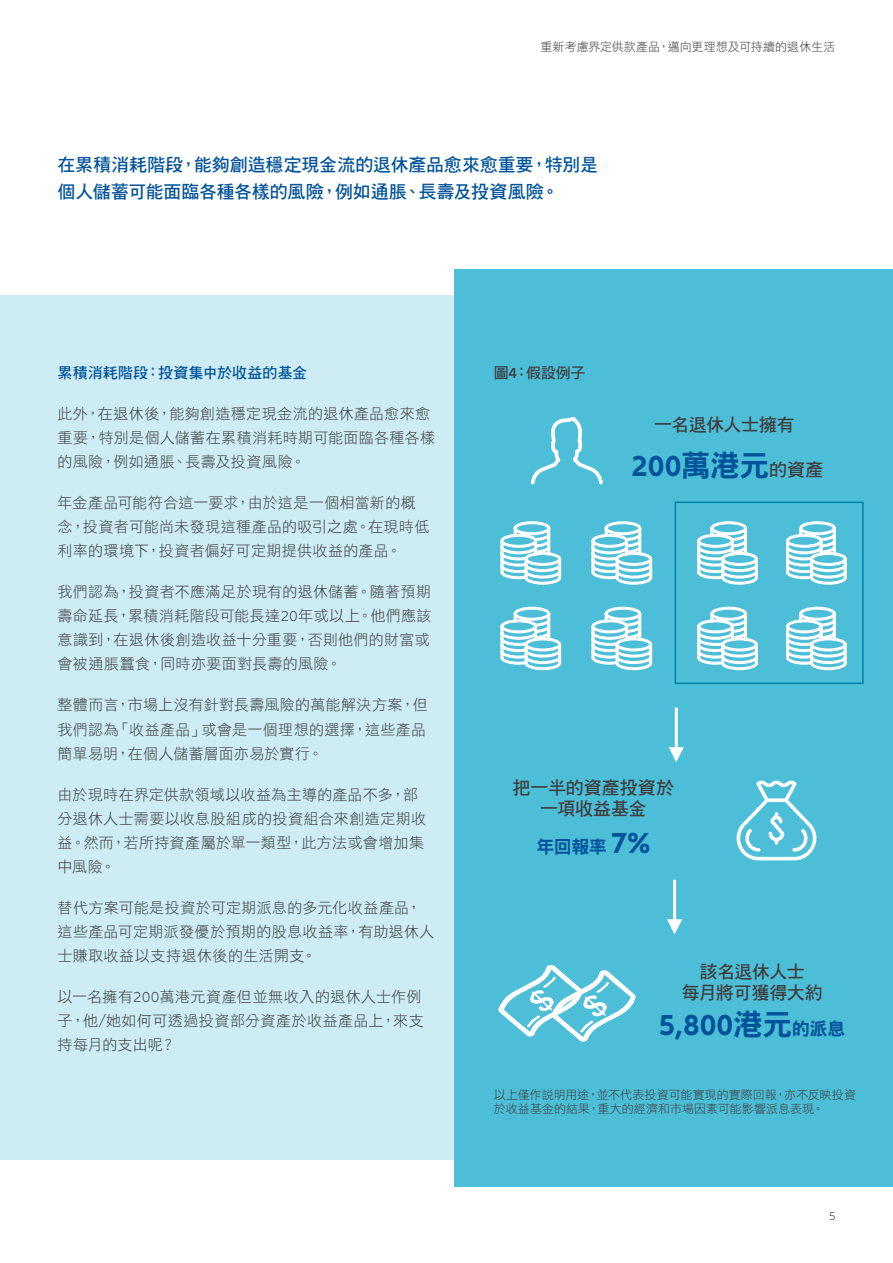
<style>
.page{position:relative;width:893px;height:1263px;background:#fff}
.page>*{position:absolute;margin:0;border:0;box-sizing:border-box;transform-origin:0 0}
.t1{font:700 30px "Allianz Neo";letter-spacing:.025em;color:#015399}
.t2{font:18px/27px "DF Hei HK W7";letter-spacing:-.01em;color:#015399}
.t3{font:18px/21.6px "DF Hei HK W7";letter-spacing:-.02em;color:#3e3e3f;text-align:center}
.t4{font:18px "DF Hei HK W9";color:#015399}
.t5{font:15px/24px "DF Hei HK W3";letter-spacing:.025em;color:#3e3e3f}
.t6{font:15px "DF Hei HK W7";letter-spacing:.005em;color:#015399}
.t7{font:15px "DF Hei HK W7";color:#3e3e3f}
.t8{font:12px/14.4px "DF Hei HK W3";letter-spacing:.005em;color:#3e3e3f}
.t9{font:300 12px "Allianz Neo";color:#3e3e3f}
.s1{font-family:"Allianz Neo";font-weight:300}
.s2{font-family:"Allianz Neo";font-weight:600}
.s3{font-family:"DF Hei HK W9";font-weight:400}
.s4{font-family:"DF Hei HK W7";font-weight:400;font-size:18px;color:#3e3e3f}
.s5{font-family:"Allianz Neo";font-weight:700;font-size:30px}
.s6{font-family:"DF Hei HK W9";font-weight:400;font-size:18px}
</style>
<div class="page">
<div style="left:0;top:296px;width:454px;height:864px;background:#cdecf4"></div>
<div style="left:454px;top:269px;width:439px;height:918px;background:#4dbed7"></div>
<svg style="left:737px;top:781px;width:79px;height:79px"></svg>
<svg style="left:498px;top:965px;width:138px;height:77px"></svg>
<div style="left:675px;top:502px;width:189px;height:182px;border:2px solid #007fa5"></div>
<svg style="left:530px;top:416px;width:73px;height:69px"></svg>
<hr style="left:675px;top:708px;width:3px;height:49px;background:#fff">
<svg style="left:669px;top:747px;width:15px;height:15px"></svg>
<hr style="left:673px;top:880px;width:3px;height:49px;background:#fff">
<svg style="left:667px;top:919px;width:15px;height:15px"></svg>
<svg style="left:500px;top:521px;width:62px;height:64px"></svg>
<svg style="left:500px;top:606px;width:62px;height:65px"></svg>
<svg style="left:591px;top:521px;width:62px;height:64px"></svg>
<svg style="left:591px;top:606px;width:62px;height:65px"></svg>
<svg style="left:697px;top:521px;width:61px;height:64px"></svg>
<svg style="left:697px;top:606px;width:61px;height:65px"></svg>
<svg style="left:786px;top:521px;width:61px;height:64px"></svg>
<svg style="left:786px;top:606px;width:61px;height:65px"></svg>
<p class="t8" style="left:540px;top:40px;width:297px">重新考慮界定供款產品，邁向更理想及可持續的退休生活</p>
<p class="t2" style="left:58px;top:151px;width:542px">在累積消耗階段，能夠創造穩定現金流的退休產品愈來愈重要，特別是個人儲蓄可能面臨各種各樣的風險，例如通脹、長壽及投資風險。</p>
<p class="t6" style="left:58px;top:365px;width:251px">累積消耗階段：投資集中於收益的基金</p>
<p class="t5" style="left:58px;top:402px;width:379px">此外，在退休後，能夠創造穩定現金流的退休產品愈來愈重要，特別是個人儲蓄在累積消耗時期可能面臨各種各樣的風險，例如通脹、長壽及投資風險。</p>
<p class="t5" style="left:58px;top:491px;width:374px">年金產品可能符合這一要求，由於這是一個相當新的概念，投資者可能尚未發現這種產品的吸引之處。在現時低利率的環境下，投資者偏好可定期提供收益的產品。</p>
<p class="t5" style="left:58px;top:580px;width:375px;text-align:justify">我們認為，投資者不應滿足於現有的退休儲蓄。隨著預期壽命延長，累積消耗階段可能長達<span class="s1">20</span>年或以上。他們應該意識到，在退休後創造收益十分重要，否則他們的財富或會被通脹蠶食，同時亦要面對長壽的風險。</p>
<p class="t5" style="left:58px;top:693px;width:372px;text-align:justify">整體而言，市場上沒有針對長壽風險的萬能解決方案，但我們認為「收益產品」或會是一個理想的選擇，這些產品簡單易明，在個人儲蓄層面亦易於實行。</p>
<p class="t5" style="left:58px;top:782px;width:370px">由於現時在界定供款領域以收益為主導的產品不多，部分退休人士需要以收息股組成的投資組合來創造定期收益。然而，若所持資產屬於單一類型，此方法或會增加集中風險。</p>
<p class="t5" style="left:58px;top:895px;width:378px">替代方案可能是投資於可定期派息的多元化收益產品，這些產品可定期派發優於預期的股息收益率，有助退休人士賺取收益以支持退休後的生活開支。</p>
<p class="t5" style="left:58px;top:984px;width:368px">以一名擁有<span class="s1">200</span>萬港元資產但並無收入的退休人士作例子，他/她如何可透過投資部分資產於收益產品上，來支持每月的支出呢？</p>
<p class="t7" style="left:494px;top:365px;width:93px">圖<span class="s2">4</span>：假設例子</p>
<p class="t3" style="left:654px;top:413px;width:142px">一名退休人士擁有</p>
<h1 class="t1" style="left:632px;top:448px;width:193px">200<span class="s3">萬港元</span><span class="s4">的資產</span></h1>
<p class="t3" style="left:513px;top:776px;width:163px">把一半的資產投資於一項收益基金</p>
<p class="t4" style="left:536px;top:836px;width:115px">年回報率 <span class="s5">7%</span></p>
<p class="t3" style="left:682px;top:960px;width:142px">該名退休人士<br>每月將可獲得大約</p>
<h1 class="t1" style="left:659px;top:1008px;width:188px">5,800<span class="s3">港元</span><span class="s6">的派息</span></h1>
<p class="t8" style="left:494px;top:1087px;width:364px">以上僅作說明用途，並不代表投資可能實現的實際回報，亦不反映投資於收益基金的結果，重大的經濟和市場因素可能影響派息表現。</p>
<p class="t9" style="left:829px;top:1210px;width:8px">5</p>
</div>
